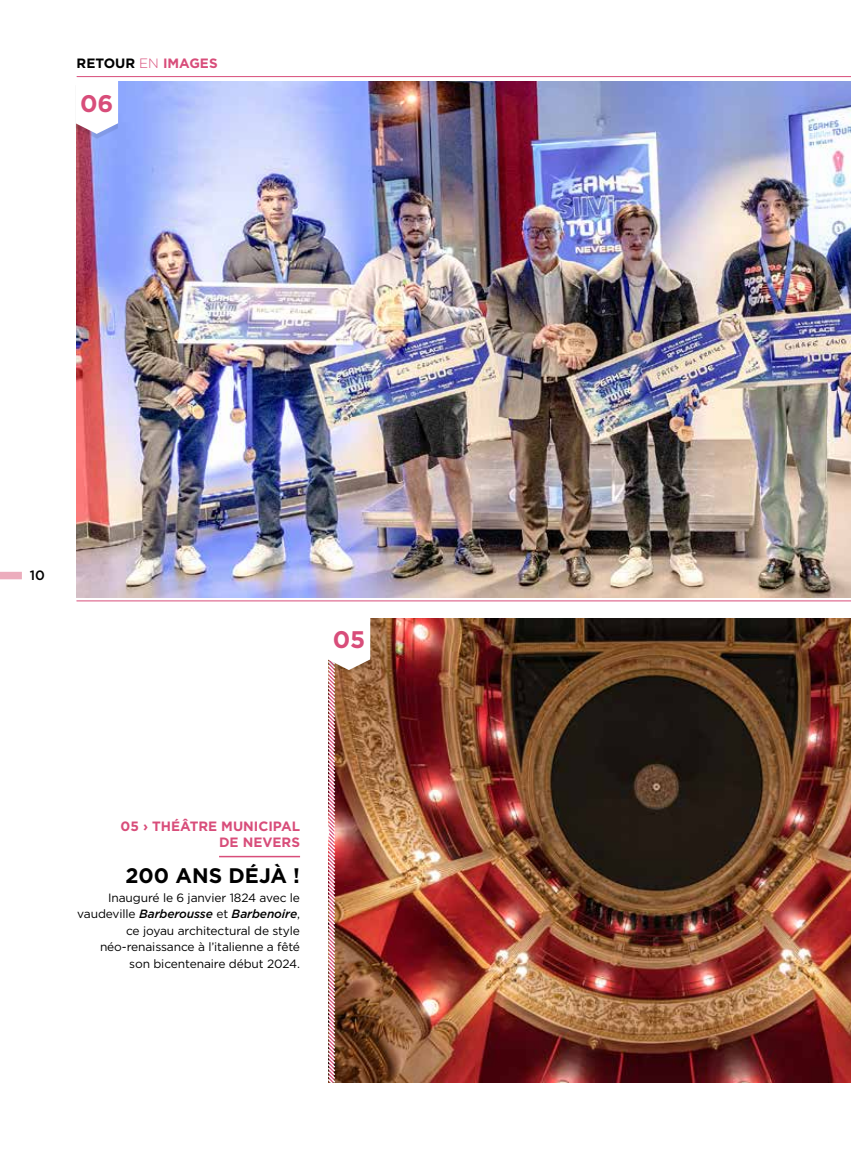
<style>
.page{position:relative;width:851px;height:1149px;background:#fff}
.page>*{position:absolute;margin:0;border:0;box-sizing:border-box;transform-origin:0 0}
.t1{font:700 24px "Gotham";color:#d84d7a}
.t2{font:700 21px "Gotham";color:#000}
.t3{font:700 13.5px/16.5px "Gotham";color:#d84d7a;text-align:right}
.t4{font:700 13.5px "Gotham";color:#000}
.t5{font:500 13.5px "Gotham";color:#000}
.t6{font:12px/16.5px "Gotham";letter-spacing:-.01em;color:#000;text-align:right}
.s1{font-weight:300;color:#d84d7a}
.s2{color:#d84d7a}
.s3{font-weight:500;font-style:italic}
</style>
<div class="page">
<img style="left:77px;top:81px;width:773px;height:516px">
<img style="left:370px;top:618px;width:480px;height:463px">
<hr style="left:77px;top:76px;width:773px;height:1px;background:#d84d7a">
<hr style="left:77px;top:600px;width:773px;height:1px;background:#d84d7a">
<div style="left:0;top:571px;width:22px;height:8px;background:#ecadbd"></div>
<hr style="left:219px;top:855px;width:81px;height:2px;background:#d84d7a">
<div style="left:75px;top:85px;width:43px;height:53px;background:#000;opacity:.1"></div>
<svg style="left:75px;top:81px;width:43px;height:53px"></svg>
<div style="left:78px;top:92px;width:38px;height:26px;background:#fff"></div>
<img style="left:328px;top:659px;width:42px;height:424px">
<p class="t4" style="left:77px;top:54px;width:142px">RETOUR <span class="s1">EN</span> <span class="s2">IMAGES</span></p>
<h1 class="t1" style="left:80px;top:88px;width:35px">06</h1>
<p class="t5" style="left:30px;top:566px;width:17px">10</p>
<h1 class="t1" style="left:332px;top:623px;width:34px">05</h1>
<p class="t3" style="left:121px;top:817px;width:181px">05 › THÉÂTRE MUNICIPAL<br>DE NEVERS</p>
<h2 class="t2" style="left:125px;top:861px;width:176px">200 ANS DÉJÀ !</h2>
<p class="t6" style="left:77px;top:888px;width:224px">Inauguré le 6 janvier 1824 avec le vaudeville <span class="s3">Barberousse</span> et <span class="s3">Barbenoire</span>, ce joyau architectural de style néo-renaissance à l’italienne a fêté son bicentenaire début 2024.</p>
</div>
